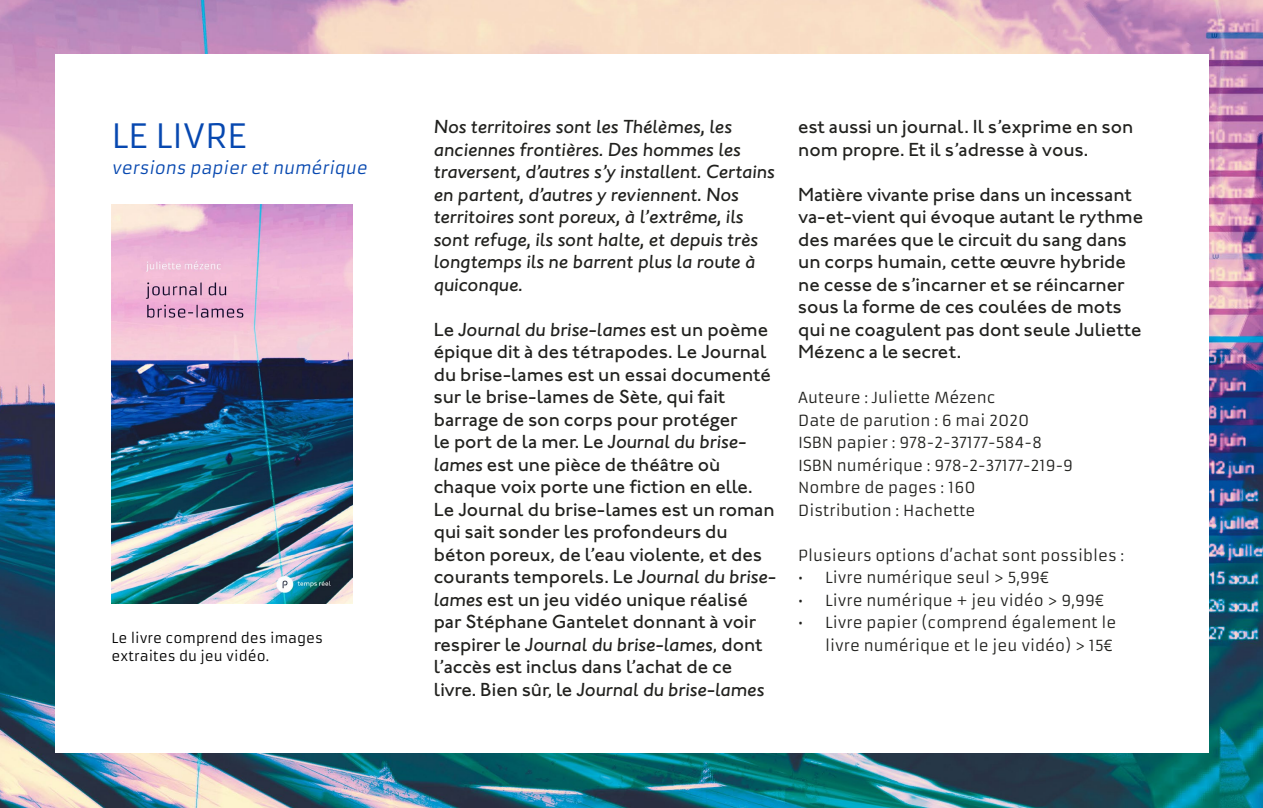
<style>
.page{position:relative;width:1263px;height:808px;background:#fff}
.page>*{position:absolute;margin:0;border:0;box-sizing:border-box;transform-origin:0 0}
.t1{font:33px "Armata";color:#0748b0}
.t2{font:500 19.5px/22.5px "Johnston ITC Std";color:#21211e}
.t3{font:italic 500 19.5px/22.5px "Johnston ITC Std";color:#21211e}
.t4{font:italic 16.5px "Armata";color:#0748b0}
.t5{font:15px/22.5px "Armata";color:#21211e}
.t6{font:13.5px/18px "Armata";color:#000}
.s1{font-style:italic}
</style>
<div class="page">
<img style="left:0;top:0;width:1263px;height:808px">
<div style="left:55px;top:55px;width:1153px;height:698px;background:#fff"></div>
<img style="left:112px;top:204px;width:240px;height:400px">
<h1 class="t1" style="left:112px;top:116px;width:136px">LE LIVRE</h1>
<p class="t4" style="left:112px;top:157px;width:260px">versions papier et numérique</p>
<p class="t6" style="left:112px;top:629px;width:213px">Le livre comprend des images extraites du jeu vidéo.</p>
<p class="t3" style="left:434px;top:115px;width:343px">Nos territoires sont les Thélèmes, les anciennes frontières. Des hommes les traversent, d’autres s’y installent. Certains en partent, d’autres y reviennent. Nos territoires sont poreux, à l’extrême, ils sont refuge, ils sont halte, et depuis très longtemps ils ne barrent plus la route à quiconque.</p>
<p class="t2" style="left:434px;top:318px;width:344px">Le <span class="s1">Journal du brise-lames</span> est un poème épique dit à des tétrapodes. Le Journal du brise-lames est un essai documenté sur le brise-lames de Sète, qui fait barrage de son corps pour protéger<br>le port de la mer. Le <span class="s1">Journal du brise&shy;lames</span> est une pièce de théâtre où chaque voix porte une fiction en elle.<br>Le Journal du brise-lames est un roman qui sait sonder les profondeurs du béton poreux, de l’eau violente, et des courants temporels. Le <span class="s1">Journal du brise&shy;lames</span> est un jeu vidéo unique réalisé par Stéphane Gantelet donnant à voir respirer le <span class="s1">Journal du brise-lames</span>, dont l’accès est inclus dans l’achat de ce livre. Bien sûr, le <span class="s1">Journal du brise-lames</span></p>
<p class="t2" style="left:798px;top:115px;width:337px">est aussi un journal. Il s’exprime en son nom propre. Et il s’adresse à vous.</p>
<p class="t2" style="left:798px;top:183px;width:347px">Matière vivante prise dans un incessant va-et-vient qui évoque autant le rythme des marées que le circuit du sang dans un corps humain, cette œuvre hybride ne cesse de s’incarner et se réincarner sous la forme de ces coulées de mots qui ne coagulent pas dont seule Juliette Mézenc a le secret.</p>
<p class="t5" style="left:798px;top:387px;width:277px">Auteure : Juliette Mézenc<br>Date de parution : 6 mai 2020<br>ISBN papier : 978-2-37177-584-8<br>ISBN numérique : 978-2-37177-219-9<br>Nombre de pages : 160<br>Distribution : Hachette</p>
<p class="t5" style="left:798px;top:544px;width:328px">Plusieurs options d’achat sont possibles :</p>
<p class="t5" style="left:798px;top:567px;width:252px">• Livre numérique seul &gt; 5,99€</p>
<p class="t5" style="left:798px;top:589px;width:307px">• Livre numérique + jeu vidéo &gt; 9,99€</p>
<p class="t5" style="left:798px;top:612px;width:320px;text-align:right">• Livre papier (comprend également le livre numérique et le jeu vidéo) &gt; 15€</p>
</div>
